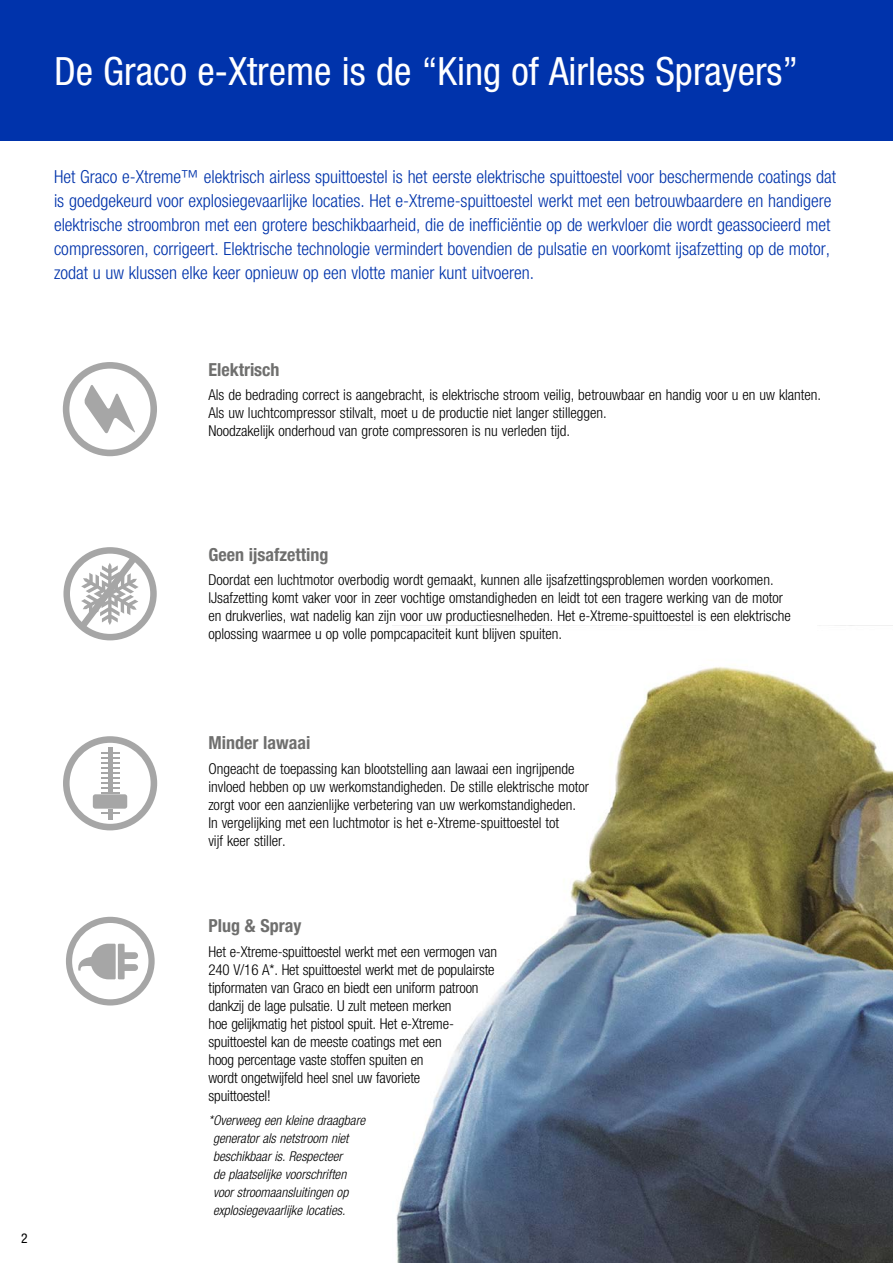
<style>
.page{position:relative;width:893px;height:1263px;background:#fff}
.page>*{position:absolute;margin:0;border:0;box-sizing:border-box;transform-origin:0 0}
.t1{font:condensed 39px "Helvetica Neue LT Std";color:#fff}
.t2{font:300 condensed 18px/24px "Helvetica Neue LT Std";color:#0033ab}
.t3{font:700 condensed 18px "Helvetica Neue LT Std";color:#6f6f6e}
.t4{font:300 condensed 15px/18px "Helvetica Neue LT Std";color:#000}
.t5{font:italic 300 condensed 13.5px/18px "Helvetica Neue LT Std";color:#000}
.t6{font:condensed 13.5px "Helvetica Neue LT Std";color:#000}
</style>
<div class="page">
<img style="left:392px;top:625px;width:501px;height:638px">
<div style="left:0;top:0;width:893px;height:140px;background:#0033ab"></div>
<svg style="left:63px;top:362px;width:94px;height:94px"></svg>
<svg style="left:63px;top:547px;width:94px;height:93px"></svg>
<svg style="left:63px;top:736px;width:94px;height:94px"></svg>
<hr style="left:108px;top:747px;width:4px;height:46px;background:#a6a6a6">
<hr style="left:108px;top:810px;width:4px;height:10px;background:#a6a6a6">
<div style="left:93px;top:794px;width:34px;height:15px;background:#a6a6a6;border-radius:3px"></div>
<svg style="left:66px;top:917px;width:89px;height:88px"></svg>
<h1 class="t1" style="left:54px;top:49px;width:746px">De Graco e-Xtreme is de “King of Airless Sprayers”</h1>
<p class="t2" style="left:54px;top:164px;width:784px">Het Graco e-Xtreme™ elektrisch airless spuittoestel is het eerste elektrische spuittoestel voor beschermende coatings dat is goedgekeurd voor explosiegevaarlijke locaties. Het e-Xtreme-spuittoestel werkt met een betrouwbaardere en handigere elektrische stroombron met een grotere beschikbaarheid, die de inefficiëntie op de werkvloer die wordt geassocieerd met compressoren, corrigeert. Elektrische technologie vermindert bovendien de pulsatie en voorkomt ijsafzetting op de motor, zodat u uw klussen elke keer opnieuw op een vlotte manier kunt uitvoeren.</p>
<p class="t3" style="left:208px;top:358px;width:73px">Elektrisch</p>
<p class="t4" style="left:208px;top:386px;width:614px">Als de bedrading correct is aangebracht, is elektrische stroom veilig, betrouwbaar en handig voor u en uw klanten.<br>Als uw luchtcompressor stilvalt, moet u de productie niet langer stilleggen.<br>Noodzakelijk onderhoud van grote compressoren is nu verleden tijd.</p>
<p class="t6" style="left:21px;top:1230px;width:8px">2</p>
<p class="t3" style="left:208px;top:543px;width:122px">Geen ijsafzetting</p>
<p class="t4" style="left:208px;top:571px;width:584px">Doordat een luchtmotor overbodig wordt gemaakt, kunnen alle ijsafzettingsproblemen worden voorkomen.<br>IJsafzetting komt vaker voor in zeer vochtige omstandigheden en leidt tot een tragere werking van de motor en drukverlies, wat nadelig kan zijn voor uw productiesnelheden. Het e-Xtreme-spuittoestel is een elektrische oplossing waarmee u op volle pompcapaciteit kunt blijven spuiten.</p>
<p class="t3" style="left:208px;top:732px;width:104px">Minder lawaai</p>
<p class="t4" style="left:208px;top:759px;width:382px">Ongeacht de toepassing kan blootstelling aan lawaai een ingrijpende invloed hebben op uw werkomstandigheden. De stille elektrische motor zorgt voor een aanzienlijke verbetering van uw werkomstandigheden.<br>In vergelijking met een luchtmotor is het e-Xtreme-spuittoestel tot<br>vijf keer stiller.</p>
<p class="t3" style="left:209px;top:914px;width:94px">Plug &amp; Spray</p>
<p class="t4" style="left:209px;top:942px;width:290px">Het e-Xtreme-spuittoestel werkt met een vermogen van 240 V/16 A*. Het spuittoestel werkt met de populairste tipformaten van Graco en biedt een uniform patroon dankzij de lage pulsatie. U zult meteen merken<br>hoe gelijkmatig het pistool spuit. Het e-Xtreme&shy;spuittoestel kan de meeste coatings met een<br>hoog percentage vaste stoffen spuiten en<br>wordt ongetwijfeld heel snel uw favoriete<br>spuittoestel!</p>
<p class="t5" style="left:213px;top:1112px;width:154px;text-indent:-5px">*Overweeg een kleine draagbare generator als netstroom niet beschikbaar is. Respecteer<br>de plaatselijke voorschriften voor stroomaansluitingen op explosiegevaarlijke locaties.</p>
</div>
